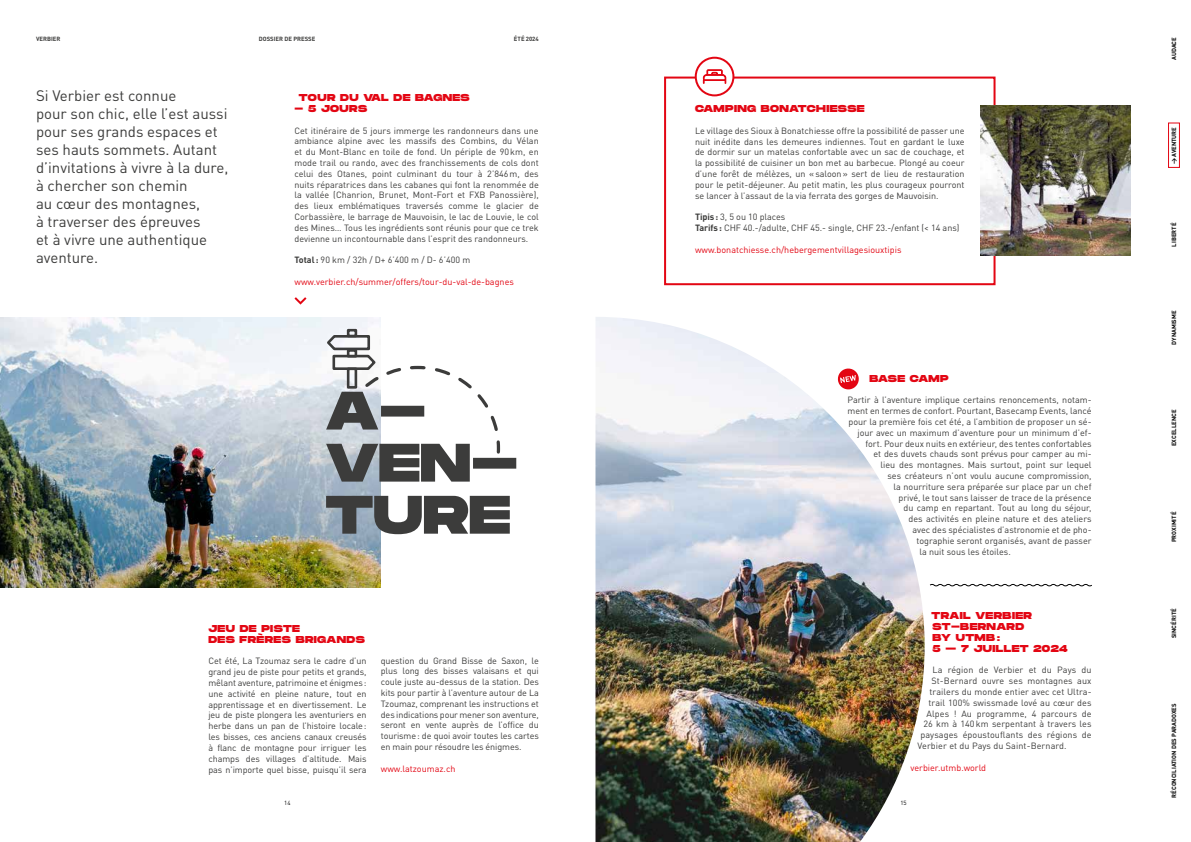
<style>
.page{position:relative;width:1191px;height:842px;background:#fff}
.page>*{position:absolute;margin:0;border:0;box-sizing:border-box;transform-origin:0 0}
.t1{font:15px/18px "DINOT";color:#3c3c3b}
.t2{font:800 10px/10.8px "Monument Extended";letter-spacing:.04em;color:#e30613}
.t3{font:800 10px "Monument Extended";letter-spacing:.005em;color:#e30613}
.t4{font:9px/10.8px "DINOT";color:#3c3c3b;text-align:justify}
.t5{font:9px "DINOT";color:#e30613}
.t6{font:700 6px "DINOT";color:#000}
.t7{font:700 6px "DINOT";color:#3c3c3b}
.t8{font:6px "DINOT";color:#000}
.s1{font-weight:700}
.s2{color:#fff}
</style>
<div class="page">
<img style="left:0;top:317px;width:381px;height:270px">
<svg style="left:326px;top:496px;width:184px;height:38px"></svg>
<div style="left:347px;top:329px;width:10px;height:8px;border:3px solid #3c3c3b"></div>
<svg style="left:325px;top:334px;width:191px;height:148px"></svg>
<img style="left:595px;top:317px;width:329px;height:525px">
<div style="left:1168px;top:122px;width:11px;height:46px;border:1px solid #e30613"></div>
<svg style="left:930px;top:584px;width:162px;height:3px"></svg>
<svg style="left:294px;top:297px;width:13px;height:8px"></svg>
<div style="left:664px;top:77px;width:331px;height:208px;border:2px solid #e30613"></div>
<svg style="left:695px;top:58px;width:38px;height:37px"></svg>
<div style="left:694px;top:57px;width:40px;height:39px;border:2px solid #e30613;border-radius:50%"></div>
<svg style="left:702px;top:69px;width:25px;height:28px"></svg>
<img style="left:981px;top:106px;width:149px;height:150px">
<svg style="left:837px;top:368px;width:22px;height:22px"></svg>
<p class="t7" style="left:36px;top:35px;width:26px">VERBIER</p>
<p class="t7" style="left:259px;top:35px;width:58px">DOSSIER DE PRESSE</p>
<p class="t7" style="left:514px;top:35px;width:26px">ÉTÉ 2024</p>
<p class="t1" style="left:36px;top:86px;width:194px">Si Verbier est connue<br>pour son chic, elle l’est aussi pour ses grands espaces et ses hauts sommets. Autant d’invitations à vivre à la dure, à chercher son chemin<br>au cœur des montagnes,<br>à traverser des épreuves<br>et à vivre une authentique aventure.</p>
<p class="t2" style="left:299px;top:92px;width:172px">TOUR DU VAL DE BAGNES</p>
<p class="t2" style="left:294px;top:103px;width:74px">- 5 JOURS</p>
<p class="t4" style="left:294px;top:125px;width:246px">Cet itinéraire de 5 jours immerge les randonneurs dans une ambiance alpine avec les massifs des Combins, du Vélan et du Mont-Blanc en toile de fond. Un périple de 90km, en mode trail ou rando, avec des franchissements de cols dont celui des Otanes, point culminant du tour à 2’846m, des nuits réparatrices dans les cabanes qui font la renommée de la vallée (Chanrion, Brunet, Mont-Fort et FXB Panossière), des lieux emblématiques traversés comme le glacier de Corbassière, le barrage de Mauvoisin, le lac de Louvie, le col des Mines… Tous les ingrédients sont réunis pour que ce trek devienne un incontournable dans l’esprit des randonneurs.</p>
<p class="t4" style="left:294px;top:254px;width:177px"><span class="s1">Total:</span> 90 km / 32h / D+ 6’400 m / D- 6’400 m</p>
<p class="t5" style="left:294px;top:276px;width:221px">www.verbier.ch/summer/offers/tour-du-val-de-bagnes</p>
<p class="t2" style="left:208px;top:623px;width:158px">JEU DE PISTE<br>DES FRÈRES BRIGANDS</p>
<p class="t4" style="left:208px;top:656px;width:160px">Cet été, La Tzoumaz sera le cadre d’un grand jeu de piste pour petits et grands, mêlant aventure, patrimoine et énigmes: une activité en pleine nature, tout en apprentissage et en divertissement. Le jeu de piste plongera les aventuriers en herbe dans un pan de l’histoire locale: les bisses, ces anciens canaux creusés à flanc de montagne pour irriguer les champs des villages d’altitude. Mais pas n’importe quel bisse, puisqu’il sera</p>
<p class="t4" style="left:381px;top:655px;width:160px">question du Grand Bisse de Saxon, le plus long des bisses valaisans et qui coule juste au-dessus de la station. Des kits pour partir à l’aventure autour de La Tzoumaz, comprenant les instructions et des indications pour mener son aventure, seront en vente auprès de l’office du tourisme: de quoi avoir toutes les cartes en main pour résoudre les énigmes.</p>
<p class="t5" style="left:381px;top:763px;width:76px">www.latzoumaz.ch</p>
<p class="t2" style="left:695px;top:103px;width:171px">CAMPING BONATCHIESSE</p>
<p class="t4" style="left:695px;top:125px;width:271px">Le village des Sioux à Bonatchiesse offre la possibilité de passer une nuit inédite dans les demeures indiennes. Tout en gardant le luxe de dormir sur un matelas confortable avec un sac de couchage, et la possibilité de cuisiner un bon met au barbecue. Plongé au coeur d’une forêt de mélèzes, un «saloon» sert de lieu de restauration pour le petit-déjeuner. Au petit matin, les plus courageux pourront se lancer à l’assaut de la via ferrata des gorges de Mauvoisin.</p>
<p class="t4" style="left:695px;top:211px;width:266px"><span class="s1">Tipis:</span> 3, 5 ou 10 places<br><span class="s1">Tarifs:</span> CHF 40.-/adulte, CHF 45.- single, CHF 23.-/enfant (&lt; 14 ans)</p>
<p class="t5" style="left:695px;top:244px;width:208px">www.bonatchiesse.ch/hebergementvillagesiouxtipis</p>
<p class="t3" style="left:869px;top:371px;width:81px">BASE CAMP</p>
<p class="t4" style="left:847px;top:395px;width:245px">Partir à l’aventure implique certains renoncements, notam-</p>
<p class="t4" style="left:847px;top:405px;width:246px">ment en termes de confort. Pourtant, Basecamp Events, lancé</p>
<p class="t4" style="left:848px;top:416px;width:245px">pour la première fois cet été, a l’ambition de proposer un sé-</p>
<p class="t4" style="left:857px;top:427px;width:236px">jour avec un maximum d’aventure pour un minimum d’ef-</p>
<p class="t4" style="left:865px;top:438px;width:228px">fort. Pour deux nuits en extérieur, des tentes confortables</p>
<p class="t4" style="left:873px;top:449px;width:220px">et des duvets chauds sont prévus pour camper au mi-</p>
<p class="t4" style="left:880px;top:459px;width:213px">lieu des montagnes. Mais surtout, point sur lequel</p>
<p class="t4" style="left:887px;top:470px;width:206px">ses créateurs n’ont voulu aucune compromission,</p>
<p class="t4" style="left:893px;top:481px;width:199px">la nourriture sera préparée sur place par un chef</p>
<p class="t4" style="left:898px;top:492px;width:194px">privé, le tout sans laisser de trace de la présence</p>
<p class="t4" style="left:903px;top:503px;width:189px">du camp en repartant. Tout au long du séjour,</p>
<p class="t4" style="left:908px;top:513px;width:184px">des activités en pleine nature et des ateliers</p>
<p class="t4" style="left:912px;top:524px;width:180px">avec des spécialistes d’astronomie et de pho-</p>
<p class="t4" style="left:916px;top:535px;width:176px">tographie seront organisés, avant de passer</p>
<p class="t4" style="left:919px;top:546px;width:93px">la nuit sous les étoiles.</p>
<p class="t2" style="left:931px;top:610px;width:138px">TRAIL VERBIER<br>ST-BERNARD<br>BY UTMB :<br>5 – 7 JUILLET 2024</p>
<p class="t4" style="left:932px;top:665px;width:160px">La région de Verbier et du Pays du</p>
<p class="t4" style="left:931px;top:675px;width:162px">St-Bernard ouvre ses montagnes aux</p>
<p class="t4" style="left:929px;top:686px;width:163px">trailers du monde entier avec cet Ultra-</p>
<p class="t4" style="left:928px;top:697px;width:164px">trail 100% swissmade lové au cœur des</p>
<p class="t4" style="left:926px;top:708px;width:167px">Alpes ! Au programme, 4 parcours de</p>
<p class="t4" style="left:923px;top:719px;width:170px">26 km à 140 km serpentant à travers les</p>
<p class="t4" style="left:920px;top:729px;width:173px">paysages époustouflants des régions de</p>
<p class="t4" style="left:917px;top:740px;width:150px">Verbier et du Pays du Saint-Bernard.</p>
<p class="t5" style="left:910px;top:762px;width:77px">verbier.utmb.world</p>
<p class="t8" style="left:284px;top:799px;width:8px">14</p>
<p class="t8" style="left:900px;top:799px;width:8px">15</p>
<p class="t6" style="left:1170px;top:68px;width:32px;rotate:-90deg"><span class="s2">→</span> AUDACE</p>
<p class="t6" style="left:1170px;top:164px;width:39px;rotate:-90deg">→ AVENTURE</p>
<p class="t6" style="left:1170px;top:254px;width:33px;rotate:-90deg"><span class="s2">→</span> LIBERTÉ</p>
<p class="t6" style="left:1170px;top:352px;width:43px;rotate:-90deg"><span class="s2">→</span> DYNAMISME</p>
<p class="t6" style="left:1170px;top:454px;width:46px;rotate:-90deg"><span class="s2">→</span> EXCELLENCE</p>
<p class="t6" style="left:1170px;top:550px;width:40px;rotate:-90deg"><span class="s2">→</span> PROXIMITÉ</p>
<p class="t6" style="left:1170px;top:646px;width:39px;rotate:-90deg"><span class="s2">→</span> SINCÉRITÉ</p>
<p class="t6" style="left:1170px;top:805px;width:103px;rotate:-90deg"><span class="s2">→</span> RÉCONCILIATION DES PARADOXES</p>
</div>
